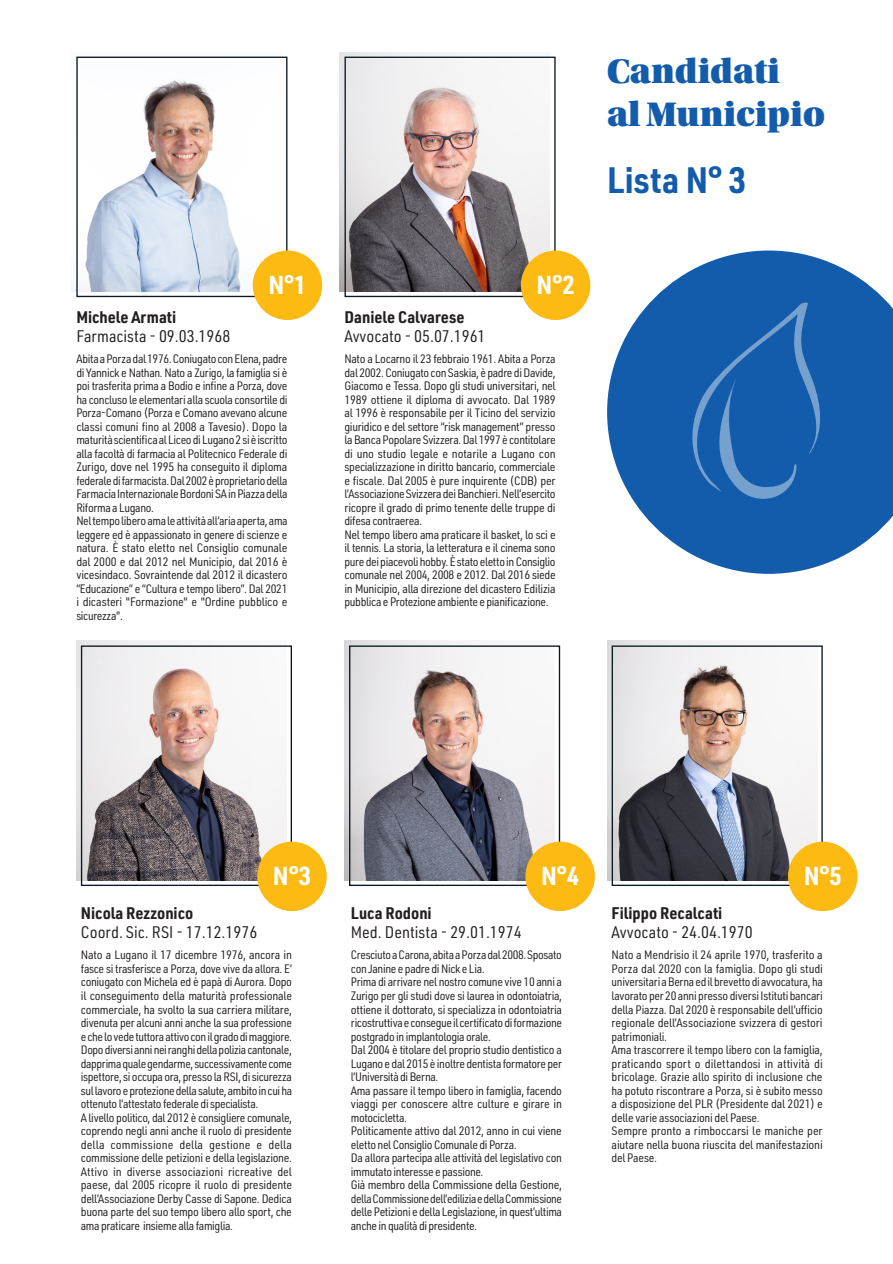
<style>
.page{position:relative;width:893px;height:1264px;background:#fff}
.page>*{position:absolute;margin:0;border:0;box-sizing:border-box;transform-origin:0 0}
.t1{font:36px/43.2px "Utopia Std Black Headline";color:#135cab}
.t2{font:700 36px "URWDIN Semi Cond";letter-spacing:.015em;color:#135cab}
.t3{font:700 25.5px "URWDIN Semi Cond";color:#fff}
.t4{font:16.5px "URWDIN Semi Cond";color:#231f20}
.t5{font:700 16.5px "URWDIN Semi Cond";color:#231f20}
.t6{font:12px/13.5px "URWDIN Semi Cond";letter-spacing:-.025em;color:#231f20}
</style>
<div class="page">
<img style="left:72px;top:56px;width:210px;height:235px">
<div style="left:76px;top:57px;width:211px;height:240px;border:1px solid #0a1923"></div>
<img style="left:340px;top:52px;width:209px;height:239px">
<svg style="left:607px;top:250px;width:285px;height:324px;fill:#135cab"></svg>
<svg style="left:690px;top:301px;width:131px;height:199px;background:#2065af"></svg>
<div style="left:252px;top:250px;width:70px;height:70px;background:#fcba13;border-radius:50%"></div>
<img style="left:607px;top:641px;width:209px;height:239px">
<div style="left:611px;top:645px;width:211px;height:241px;border:1px solid #0a1923"></div>
<div style="left:787px;top:841px;width:70px;height:70px;background:#fcba13;border-radius:50%"></div>
<img style="left:76px;top:641px;width:210px;height:239px">
<div style="left:81px;top:645px;width:211px;height:241px;border:1px solid #0a1923"></div>
<div style="left:257px;top:841px;width:69px;height:70px;background:#fcba13;border-radius:50%"></div>
<img style="left:344px;top:641px;width:210px;height:239px">
<div style="left:349px;top:645px;width:211px;height:241px;border:1px solid #0a1923"></div>
<div style="left:525px;top:841px;width:69px;height:70px;background:#fcba13;border-radius:50%"></div>
<div style="left:344px;top:57px;width:211px;height:240px;border:1px solid #0a1923"></div>
<div style="left:520px;top:250px;width:70px;height:70px;background:#fcba13;border-radius:50%"></div>
<h2 class="t3" style="left:268px;top:267px;width:40px">N°1</h2>
<h3 class="t5" style="left:76px;top:305px;width:101px">Michele Armati</h3>
<h3 class="t4" style="left:76px;top:325px;width:155px">Farmacista - 09.03.1968</h3>
<p class="t6" style="left:76px;top:352px;width:213px">Abita a Porza dal 1976. Coniugato con Elena, padre di Yannick e Nathan. Nato a Zurigo, la famiglia si è poi trasferita prima a Bodio e infine a Porza, dove ha concluso le elementari alla scuola consortile di Porza-Comano (Porza e Comano avevano alcune classi comuni fino al 2008 a Tavesio). Dopo la maturità scientifica al Liceo di Lugano 2 si è iscritto alla facoltà di farmacia al Politecnico Federale di Zurigo, dove nel 1995 ha conseguito il diploma federale di farmacista. Dal 2002 è proprietario della Farmacia Internazionale Bordoni SA in Piazza della Riforma a Lugano.<br>Nel tempo libero ama le attività all’aria aperta, ama leggere ed è appassionato in genere di scienze e natura. È stato eletto nel Consiglio comunale dal 2000 e dal 2012 nel Municipio, dal 2016 è vicesindaco. Sovraintende dal 2012 il dicastero “Educazione” e “Cultura e tempo libero”. Dal 2021 i dicasteri "Formazione" e "Ordine pubblico e sicurezza".</p>
<h2 class="t3" style="left:536px;top:267px;width:40px">N°2</h2>
<h3 class="t5" style="left:344px;top:305px;width:122px">Daniele Calvarese</h3>
<h3 class="t4" style="left:344px;top:325px;width:142px">Avvocato - 05.07.1961</h3>
<p class="t6" style="left:344px;top:352px;width:212px">Nato a Locarno il 23 febbraio 1961. Abita a Porza dal 2002. Coniugato con Saskia, è padre di Davide, Giacomo e Tessa. Dopo gli studi universitari, nel 1989 ottiene il diploma di avvocato. Dal 1989 al 1996 è responsabile per il Ticino del servizio giuridico e del settore “risk management” presso la Banca Popolare Svizzera. Dal 1997 è contitolare di uno studio legale e notarile a Lugano con specializzazione in diritto bancario, commerciale e fiscale. Dal 2005 è pure inquirente (CDB) per l’Associazione Svizzera dei Banchieri. Nell’esercito ricopre il grado di primo tenente delle truppe di difesa contraerea.<br>Nel tempo libero ama praticare il basket, lo sci e il tennis. La storia, la letteratura e il cinema sono pure dei piacevoli hobby. È stato eletto in Consiglio comunale nel 2004, 2008 e 2012. Dal 2016 siede in Municipio, alla direzione del dicastero Edilizia pubblica e Protezione ambiente e pianificazione.</p>
<h1 class="t1" style="left:607px;top:50px;width:219px">Candidati<br>al Municipio</h1>
<h1 class="t2" style="left:607px;top:156px;width:140px">Lista N° 3</h1>
<h2 class="t3" style="left:273px;top:858px;width:40px">N°3</h2>
<h3 class="t5" style="left:81px;top:901px;width:114px">Nicola Rezzonico</h3>
<h3 class="t4" style="left:81px;top:921px;width:178px">Coord. Sic. RSI - 17.12.1976</h3>
<p class="t6" style="left:81px;top:948px;width:213px">Nato a Lugano il 17 dicembre 1976, ancora in fasce si trasferisce a Porza, dove vive da allora. E’ coniugato con Michela ed è papà di Aurora. Dopo il conseguimento della maturità professionale commerciale, ha svolto la sua carriera militare, divenuta per alcuni anni anche la sua professione e che lo vede tuttora attivo con il grado di maggiore.<br>Dopo diversi anni nei ranghi della polizia cantonale, dapprima quale gendarme, successivamente come ispettore, si occupa ora, presso la RSI, di sicurezza sul lavoro e protezione della salute, ambito in cui ha ottenuto l’attestato federale di specialista.<br>A livello politico, dal 2012 è consigliere comunale, coprendo negli anni anche il ruolo di presidente della commissione della gestione e della commissione delle petizioni e della legislazione.<br>Attivo in diverse associazioni ricreative del paese, dal 2005 ricopre il ruolo di presidente dell’Associazione Derby Casse di Sapone. Dedica buona parte del suo tempo libero allo sport, che ama praticare insieme alla famiglia.</p>
<h2 class="t3" style="left:541px;top:858px;width:40px">N°4</h2>
<h3 class="t5" style="left:351px;top:901px;width:82px">Luca Rodoni</h3>
<h3 class="t4" style="left:351px;top:921px;width:172px">Med. Dentista - 29.01.1974</h3>
<p class="t6" style="left:351px;top:948px;width:213px">Cresciuto a Carona, abita a Porza dal 2008. Sposato con Janine e padre di Nick e Lia.<br>Prima di arrivare nel nostro comune vive 10 anni a Zurigo per gli studi dove si laurea in odontoiatria, ottiene il dottorato, si specializza in odontoiatria ricostruttiva e consegue il certificato di formazione postgrado in implantologia orale.<br>Dal 2004 è titolare del proprio studio dentistico a Lugano e dal 2015 è inoltre dentista formatore per l’Università di Berna.<br>Ama passare il tempo libero in famiglia, facendo viaggi per conoscere altre culture e girare in motocicletta.<br>Politicamente attivo dal 2012, anno in cui viene eletto nel Consiglio Comunale di Porza.<br>Da allora partecipa alle attività del legislativo con immutato interesse e passione.<br>Già membro della Commissione della Gestione, della Commissione dell’edilizia e della Commissione delle Petizioni e della Legislazione, in quest’ultima anche in qualità di presidente.</p>
<h2 class="t3" style="left:803px;top:858px;width:40px">N°5</h2>
<h3 class="t5" style="left:611px;top:901px;width:112px">Filippo Recalcati</h3>
<h3 class="t4" style="left:611px;top:921px;width:142px">Avvocato - 24.04.1970</h3>
<p class="t6" style="left:611px;top:948px;width:213px">Nato a Mendrisio il 24 aprile 1970, trasferito a Porza dal 2020 con la famiglia. Dopo gli studi universitari a Berna ed il brevetto di avvocatura, ha lavorato per 20 anni presso diversi Istituti bancari della Piazza. Dal 2020 è responsabile dell’ufficio regionale dell’Associazione svizzera di gestori patrimoniali.<br>Ama trascorrere il tempo libero con la famiglia, praticando sport o dilettandosi in attività di bricolage. Grazie allo spirito di inclusione che ha potuto riscontrare a Porza, si è subito messo a disposizione del PLR (Presidente dal 2021) e delle varie associazioni del Paese.<br>Sempre pronto a rimboccarsi le maniche per aiutare nella buona riuscita del manifestazioni del Paese.</p>
</div>
